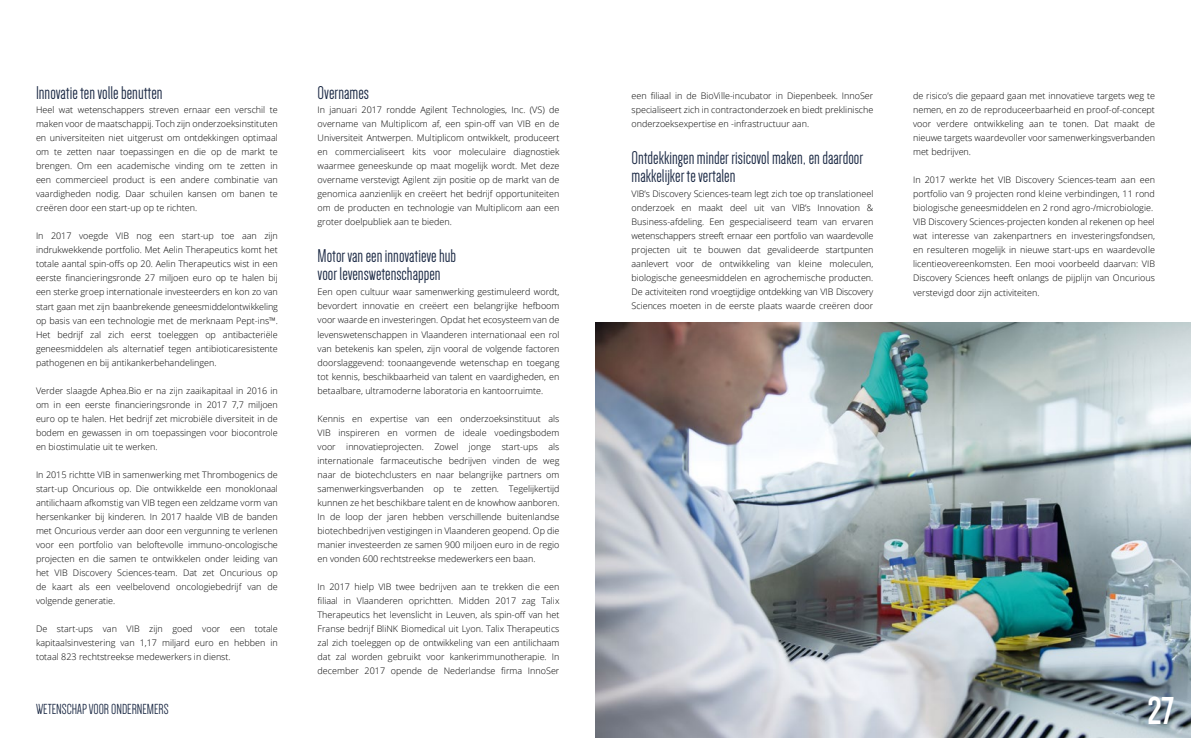
<style>
.page{position:relative;width:1191px;height:738px;background:#fff}
.page>*{position:absolute;margin:0;border:0;box-sizing:border-box;transform-origin:0 0}
.t1{font:700 40px "Dense";color:#fff}
.t2{font:19px/18px "Dense";color:#1b2944}
.t3{font:15px "Dense";color:#1b2944}
.t4{font:300 9px/14px "Open Sans";color:#000;text-align:justify}
</style>
<div class="page">
<img style="left:595px;top:322px;width:596px;height:415px">
<h2 class="t2" style="left:36px;top:84px;width:128px">Innovatie ten volle benutten</h2>
<p class="t4" style="left:36px;top:103px;width:243px">Heel wat wetenschappers streven ernaar een verschil te maken voor de maatschappij. Toch zijn onderzoeksinstituten en universiteiten niet uitgerust om ontdekkingen optimaal om te zetten naar toepassingen en die op de markt te brengen. Om een academische vinding om te zetten in een commercieel product is een andere combinatie van vaardigheden nodig. Daar schuilen kansen om banen te creëren door een start-up op te richten.</p>
<p class="t4" style="left:36px;top:229px;width:243px">In 2017 voegde VIB nog een start-up toe aan zijn indrukwekkende portfolio. Met Aelin Therapeutics komt het totale aantal spin-offs op 20. Aelin Therapeutics wist in een eerste financieringsronde 27 miljoen euro op te halen bij een sterke groep internationale investeerders en kon zo van start gaan met zijn baanbrekende geneesmiddelontwikkeling op basis van een technologie met de merknaam Pept-ins™.<br>Het bedrijf zal zich eerst toeleggen op antibacteriële geneesmiddelen als alternatief tegen antibioticaresistente pathogenen en bij antikankerbehandelingen.</p>
<p class="t4" style="left:36px;top:383px;width:243px">Verder slaagde Aphea.Bio er na zijn zaaikapitaal in 2016 in om in een eerste financieringsronde in 2017 7,7 miljoen euro op te halen. Het bedrijf zet microbiële diversiteit in de bodem en gewassen in om toepassingen voor biocontrole en biostimulatie uit te werken.</p>
<p class="t4" style="left:36px;top:467px;width:243px">In 2015 richtte VIB in samenwerking met Thrombogenics de start-up Oncurious op. Die ontwikkelde een monoklonaal antilichaam afkomstig van VIB tegen een zeldzame vorm van hersenkanker bij kinderen. In 2017 haalde VIB de banden met Oncurious verder aan door een vergunning te verlenen voor een portfolio van beloftevolle immuno-oncologische projecten en die samen te ontwikkelen onder leiding van het VIB Discovery Sciences-team. Dat zet Oncurious op de kaart als een veelbelovend oncologiebedrijf van de volgende generatie.</p>
<p class="t4" style="left:36px;top:621px;width:243px">De start-ups van VIB zijn goed voor een totale kapitaalsinvestering van 1,17 miljard euro en hebben in totaal 823 rechtstreekse medewerkers in dienst.</p>
<h3 class="t3" style="left:36px;top:701px;width:134px">WETENSCHAP VOOR ONDERNEMERS</h3>
<h2 class="t2" style="left:317px;top:84px;width:53px">Overnames</h2>
<p class="t4" style="left:317px;top:103px;width:243px">In januari 2017 rondde Agilent Technologies, Inc. (VS) de overname van Multiplicom af, een spin-off van VIB en de Universiteit Antwerpen. Multiplicom ontwikkelt, produceert en commercialiseert kits voor moleculaire diagnostiek waarmee geneeskunde op maat mogelijk wordt. Met deze overname verstevigt Agilent zijn positie op de markt van de genomica aanzienlijk en creëert het bedrijf opportuniteiten om de producten en technologie van Multiplicom aan een groter doelpubliek aan te bieden.</p>
<h2 class="t2" style="left:317px;top:247px;width:140px">Motor van een innovatieve hub voor levenswetenschappen</h2>
<p class="t4" style="left:317px;top:285px;width:243px">Een open cultuur waar samenwerking gestimuleerd wordt, bevordert innovatie en creëert een belangrijke hefboom voor waarde en investeringen. Opdat het ecosysteem van de levenswetenschappen in Vlaanderen internationaal een rol van betekenis kan spelen, zijn vooral de volgende factoren doorslaggevend: toonaangevende wetenschap en toegang tot kennis, beschikbaarheid van talent en vaardigheden, en betaalbare, ultramoderne laboratoria en kantoorruimte.</p>
<p class="t4" style="left:317px;top:411px;width:243px">Kennis en expertise van een onderzoeksinstituut als VIB inspireren en vormen de ideale voedingsbodem voor innovatieprojecten. Zowel jonge start-ups als internationale farmaceutische bedrijven vinden de weg naar de biotechclusters en naar belangrijke partners om samenwerkingsverbanden op te zetten. Tegelijkertijd kunnen ze het beschikbare talent en de knowhow aanboren.<br>In de loop der jaren hebben verschillende buitenlandse biotechbedrijven vestigingen in Vlaanderen geopend. Op die manier investeerden ze samen 900 miljoen euro in de regio en vonden 600 rechtstreekse medewerkers een baan.</p>
<p class="t4" style="left:317px;top:579px;width:243px">In 2017 hielp VIB twee bedrijven aan te trekken die een filiaal in Vlaanderen oprichtten. Midden 2017 zag Talix Therapeutics het levenslicht in Leuven, als spin-off van het Franse bedrijf BliNK Biomedical uit Lyon. Talix Therapeutics zal zich toeleggen op de ontwikkeling van een antilichaam dat zal worden gebruikt voor kankerimmunotherapie. In december 2017 opende de Nederlandse firma InnoSer</p>
<p class="t4" style="left:631px;top:89px;width:243px">een filiaal in de BioVille-incubator in Diepenbeek. InnoSer specialiseert zich in contractonderzoek en biedt preklinische onderzoeksexpertise en -infrastructuur aan.</p>
<h2 class="t2" style="left:631px;top:149px;width:233px">Ontdekkingen minder risicovol maken, en daardoor makkelijker te vertalen</h2>
<p class="t4" style="left:631px;top:187px;width:243px">VIB’s Discovery Sciences-team legt zich toe op translationeel onderzoek en maakt deel uit van VIB’s Innovation &amp; Business-afdeling. Een gespecialiseerd team van ervaren wetenschappers streeft ernaar een portfolio van waardevolle projecten uit te bouwen dat gevalideerde startpunten aanlevert voor de ontwikkeling van kleine moleculen, biologische geneesmiddelen en agrochemische producten.<br>De activiteiten rond vroegtijdige ontdekking van VIB Discovery Sciences moeten in de eerste plaats waarde creëren door</p>
<p class="t4" style="left:913px;top:89px;width:243px">de risico’s die gepaard gaan met innovatieve targets weg te nemen, en zo de reproduceerbaarheid en proof-of-concept voor verdere ontwikkeling aan te tonen. Dat maakt de nieuwe targets waardevoller voor samenwerkingsverbanden met bedrijven.</p>
<p class="t4" style="left:913px;top:173px;width:243px;text-align:left">In 2017 werkte het VIB Discovery Sciences-team aan een portfolio van 9 projecten rond kleine verbindingen, 11 rond biologische geneesmiddelen en 2 rond agro-/microbiologie.<br>VIB Discovery Sciences-projecten konden al rekenen op heel wat interesse van zakenpartners en investeringsfondsen, en resulteren mogelijk in nieuwe start-ups en waardevolle licentieovereenkomsten. Een mooi voorbeeld daarvan: VIB Discovery Sciences heeft onlangs de pijplijn van Oncurious verstevigd door zijn activiteiten.</p>
<h1 class="t1" style="left:1147px;top:690px;width:28px">27</h1>
</div>
